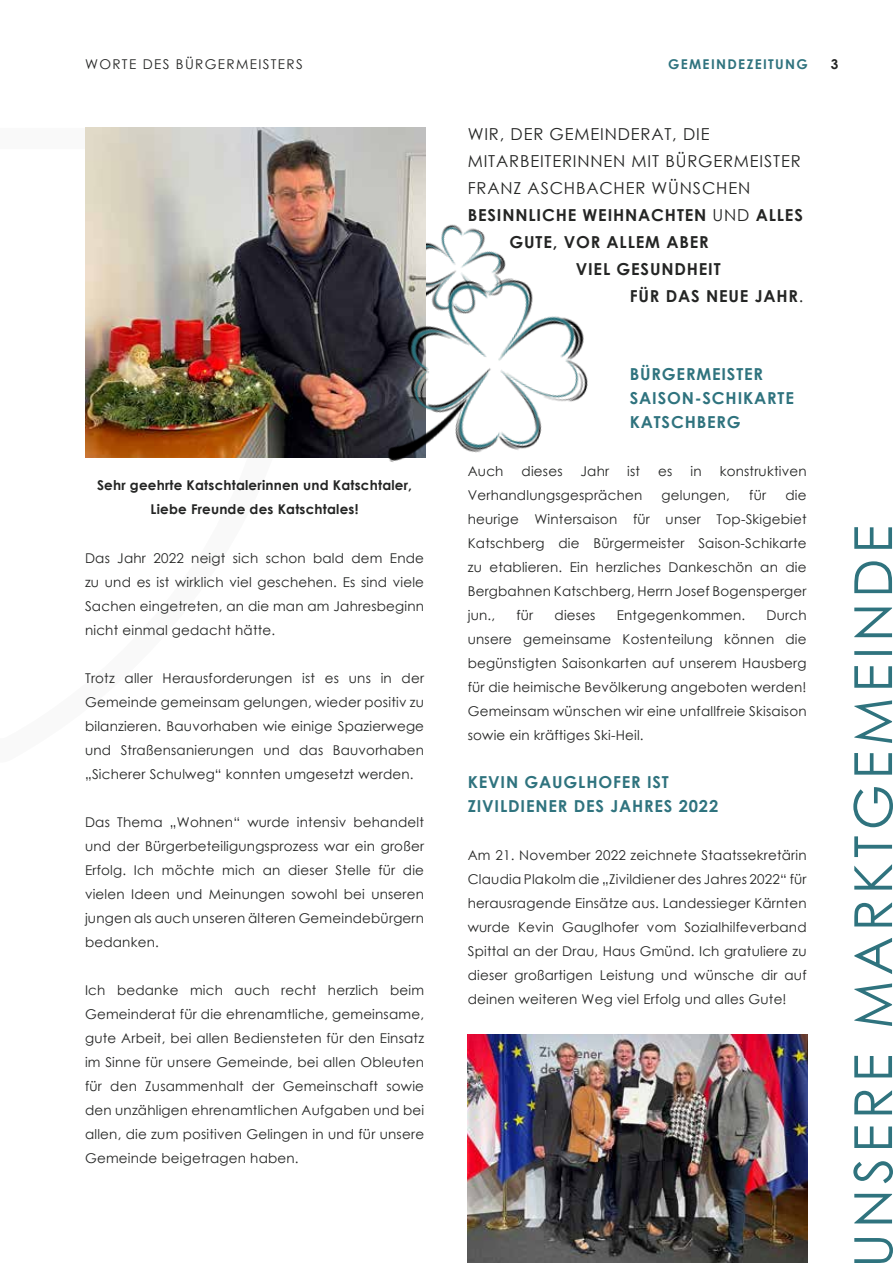
<style>
.page{position:relative;width:893px;height:1263px;background:#fff}
.page>*{position:absolute;margin:0;border:0;box-sizing:border-box;transform-origin:0 0}
.t1{font:700 16.5px/24px "Century Gothic";letter-spacing:.05em;color:#2f737e}
.t2{font:16.5px "Century Gothic";letter-spacing:.05em;color:#242524}
.t3{font:700 16.5px "Century Gothic";letter-spacing:.05em;color:#242524}
.t4{font:13.5px/24px "Century Gothic";letter-spacing:.015em;color:#242524;text-align:justify}
.t5{font:700 13.5px/24px "Century Gothic";letter-spacing:.015em;color:#242524;text-align:center}
.t6{font:13.5px "Century Gothic";letter-spacing:.1em;color:#242524}
.t7{font:700 13.5px "Century Gothic";letter-spacing:.1em;color:#2f737e}
.s1{font-weight:400}
</style>
<div class="page">
<svg style="left:853px;top:527px;width:40px;height:736px"></svg>
<hr style="left:0;top:617px;width:1px;height:646px;background:#242524">
<img style="left:425px;top:205px;width:60px;height:43px">
<img style="left:85px;top:128px;width:340px;height:330px">
<img style="left:358px;top:248px;width:230px;height:214px">
<img style="left:468px;top:1034px;width:340px;height:229px">
<p class="t6" style="left:85px;top:55px;width:219px">WORTE DES BÜRGERMEISTERS</p>
<p class="t5" style="left:97px;top:473px;width:317px">Sehr geehrte Katschtalerinnen und Katschtaler,<br>Liebe Freunde des Katschtales!</p>
<p class="t4" style="left:85px;top:545px;width:341px">Das Jahr 2022 neigt sich schon bald dem Ende zu und es ist wirklich viel geschehen. Es sind viele Sachen eingetreten, an die man am Jahresbeginn nicht einmal gedacht hätte.</p>
<p class="t4" style="left:85px;top:665px;width:341px">Trotz aller Herausforderungen ist es uns in der Gemeinde gemeinsam gelungen, wieder positiv zu bilanzieren. Bauvorhaben wie einige Spazierwege und Straßensanierungen und das Bauvorhaben „Sicherer Schulweg“ konnten umgesetzt werden.</p>
<p class="t4" style="left:85px;top:809px;width:341px">Das Thema „Wohnen“ wurde intensiv behandelt und der Bürgerbeteiligungsprozess war ein großer Erfolg. Ich möchte mich an dieser Stelle für die vielen Ideen und Meinungen sowohl bei unseren jungen als auch unseren älteren Gemeindebürgern bedanken.</p>
<p class="t4" style="left:85px;top:977px;width:341px">Ich bedanke mich auch recht herzlich beim Gemeinderat für die ehrenamtliche, gemeinsame, gute Arbeit, bei allen Bediensteten für den Einsatz im Sinne für unsere Gemeinde, bei allen Obleuten für den Zusammenhalt der Gemeinschaft sowie den unzähligen ehrenamtlichen Aufgaben und bei allen, die zum positiven Gelingen in und für unsere Gemeinde beigetragen haben.</p>
<p class="t7" style="left:668px;top:56px;width:141px">GEMEINDEZEITUNG</p>
<p class="t5" style="left:831px;top:52px;width:9px">3</p>
<p class="t2" style="left:468px;top:122px;width:243px">WIR, DER GEMEINDERAT, DIE</p>
<p class="t2" style="left:468px;top:149px;width:334px">MITARBEITERINNEN MIT BÜRGERMEISTER</p>
<p class="t2" style="left:468px;top:176px;width:284px">FRANZ ASCHBACHER WÜNSCHEN</p>
<p class="t3" style="left:468px;top:205px;width:337px">BESINNLICHE WEIHNACHTEN <span class="s1">UND</span> ALLES</p>
<p class="t3" style="left:510px;top:232px;width:201px">GUTE, VOR ALLEM ABER</p>
<p class="t3" style="left:576px;top:259px;width:146px">VIEL GESUNDHEIT</p>
<p class="t3" style="left:630px;top:286px;width:175px">FÜR DAS NEUE JAHR<span class="s1">.</span></p>
<p class="t1" style="left:630px;top:362px;width:166px">BÜRGERMEISTER<br>SAISON-SCHIKARTE<br>KATSCHBERG</p>
<p class="t4" style="left:468px;top:459px;width:37px">Auch</p>
<p class="t4" style="left:522px;top:459px;width:42px">dieses</p>
<p class="t4" style="left:581px;top:459px;width:30px">Jahr</p>
<p class="t4" style="left:627px;top:459px;width:14px">ist</p>
<p class="t4" style="left:658px;top:459px;width:16px">es</p>
<p class="t4" style="left:690px;top:459px;width:13px">in</p>
<p class="t4" style="left:720px;top:459px;width:88px">konstruktiven</p>
<p class="t4" style="left:468px;top:483px;width:176px">Verhandlungsgesprächen</p>
<p class="t4" style="left:662px;top:483px;width:70px">gelungen,</p>
<p class="t4" style="left:749px;top:483px;width:18px">für</p>
<p class="t4" style="left:468px;top:483px;width:340px;text-indent:318px">die heurige Wintersaison für unser Top-Skigebiet Katschberg die Bürgermeister Saison-Schikarte zu etablieren. Ein herzliches Dankeschön an die Bergbahnen Katschberg, Herrn Josef Bogensperger jun.,</p>
<p class="t4" style="left:516px;top:603px;width:18px">für</p>
<p class="t4" style="left:555px;top:603px;width:42px">dieses</p>
<p class="t4" style="left:617px;top:603px;width:130px">Entgegenkommen.</p>
<p class="t4" style="left:468px;top:603px;width:340px;text-indent:299px">Durch unsere gemeinsame Kostenteilung können die begünstigten Saisonkarten auf unserem Hausberg für die heimische Bevölkerung angeboten werden!<br>Gemeinsam wünschen wir eine unfallfreie Skisaison sowie ein kräftiges Ski-Heil.</p>
<p class="t1" style="left:468px;top:770px;width:252px">KEVIN GAUGLHOFER IST<br>ZIVILDIENER DES JAHRES 2022</p>
<p class="t4" style="left:468px;top:843px;width:340px">Am 21. November 2022 zeichnete Staatssekretärin Claudia Plakolm die „Zivildiener des Jahres 2022“ für herausragende Einsätze aus. Landessieger Kärnten wurde Kevin Gauglhofer vom Sozialhilfeverband Spittal an der Drau, Haus Gmünd. Ich gratuliere zu dieser großartigen Leistung und wünsche dir auf deinen weiteren Weg viel Erfolg und alles Gute!</p>
</div>
